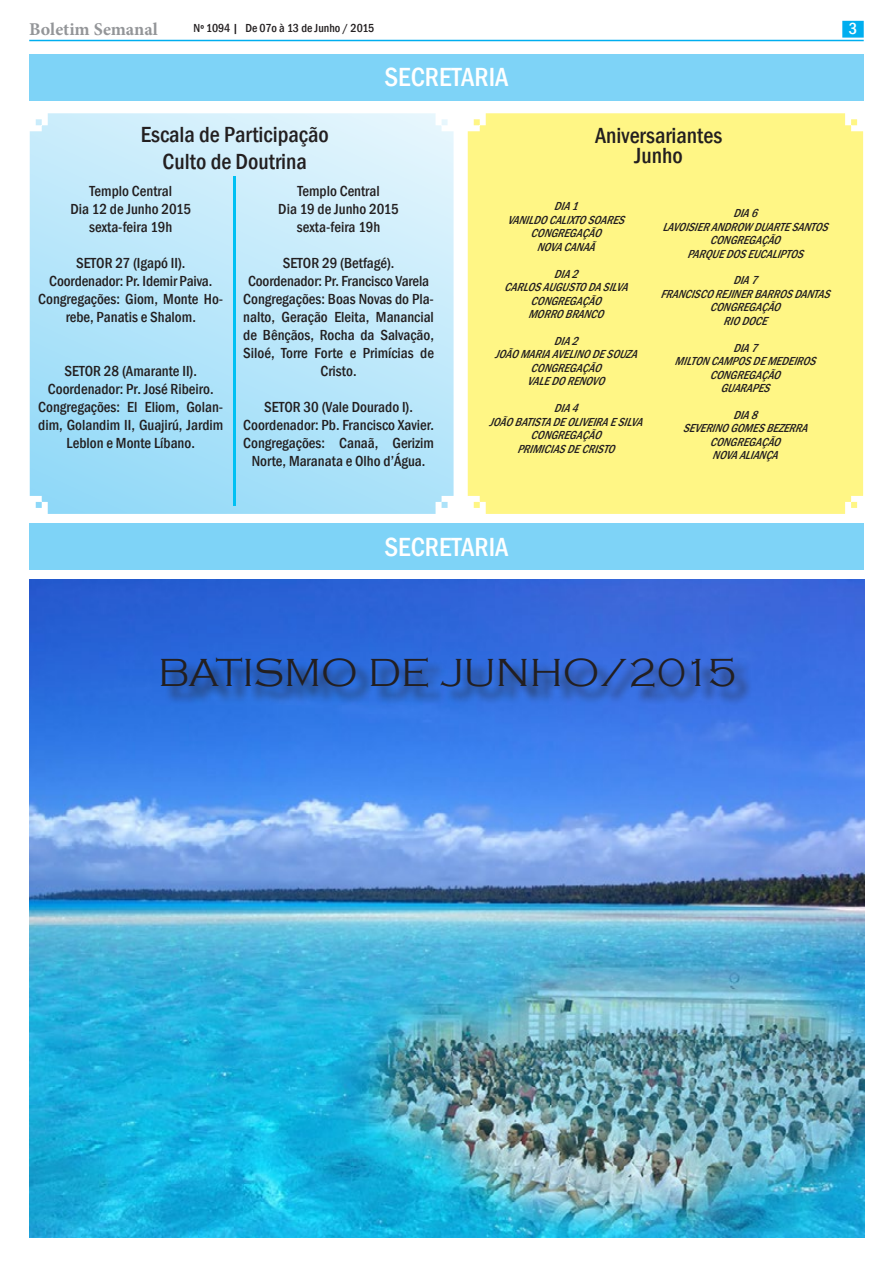
<style>
.page{position:relative;width:893px;height:1263px;background:#fff}
.page>*{position:absolute;margin:0;border:0;box-sizing:border-box;transform-origin:0 0}
.t1{font:300 40.35px "Copperplate Gothic";color:#231f20}
.t2{font:500 condensed 27px "Franklin Gothic";color:#fff}
.t3{font:500 condensed 22.5px/27px "Franklin Gothic";color:#231f20;text-align:center}
.t4{font:700 18px "Minion Pro";color:#939598}
.t5{font:500 condensed 16.5px "Franklin Gothic";color:#fff}
.t6{font:500 condensed 15px/18px "Franklin Gothic";color:#231f20;text-align:center}
.t7{font:italic 500 condensed 12px/13.5px "Franklin Gothic";color:#231f20;text-align:center}
.t8{font:500 condensed 12px "Franklin Gothic";color:#231f20}
</style>
<div class="page">
<hr style="left:29px;top:40px;width:835px;height:1px;background:#00aeef">
<div style="left:842px;top:21px;width:22px;height:17px;background:#00aeef;border:2px solid #00aeef"></div>
<div style="left:29px;top:523px;width:835px;height:47px;background:#7ed3f7"></div>
<div style="left:29px;top:54px;width:835px;height:47px;background:#7ed3f7"></div>
<svg style="left:30px;top:113px;width:424px;height:401px;background:#bbe7fa"></svg>
<div style="left:468px;top:113px;width:395px;height:401px;background:#fff685"></div>
<hr style="left:233px;top:177px;width:3px;height:329px;background:#00c0f3">
<img style="left:29px;top:579px;width:835px;height:658px">
<div style="left:164px;top:661px;width:589px;height:45px;background:#231f20;opacity:.75"></div>
<p class="t4" style="left:29px;top:16px;width:130px">Boletim Semanal</p>
<p class="t8" style="left:194px;top:20px;width:182px">Nº 1094 | De 07o à 13 de Junho / 2015</p>
<p class="t5" style="left:849px;top:18px;width:10px">3</p>
<h2 class="t2" style="left:384px;top:60px;width:126px">SECRETARIA</h2>
<h3 class="t3" style="left:141px;top:121px;width:189px">Escala de Participação<br>Culto de Doutrina</h3>
<h3 class="t3" style="left:595px;top:126px;width:129px;line-height:19.5px">Aniversariantes<br>Junho</h3>
<p class="t7" style="left:507px;top:200px;width:124px">DIA1<br>VANILDOCALIXTOSOARES<br>CONGREGAÇÃO<br>NOVACANAÃ</p>
<p class="t7" style="left:504px;top:267px;width:130px">DIA2<br>CARLOSAUGUSTODASILVA<br>CONGREGAÇÃO<br>MORROBRANCO</p>
<p class="t7" style="left:495px;top:334px;width:149px">DIA2<br>JOÃOMARIAAVELINODESOUZA<br>CONGREGAÇÃO<br>VALEDORENOVO</p>
<p class="t7" style="left:489px;top:401px;width:160px">DIA4<br>JOÃOBATISTADEOLIVEIRAESILVA<br>CONGREGAÇÃO<br>PRIMICIASDECRISTO</p>
<p class="t6" style="left:70px;top:182px;width:122px">Templo Central<br>Dia 12 de Junho 2015 sexta-feira 19h</p>
<p class="t6" style="left:38px;top:254px;width:187px">SETOR 27 (Igapó II).<br>Coordenador: Pr. Idemir Paiva.<br>Congregações: Giom, Monte Ho&shy;rebe, Panatis e Shalom.</p>
<p class="t6" style="left:278px;top:182px;width:122px">Templo Central<br>Dia 19 de Junho 2015 sexta-feira 19h</p>
<p class="t6" style="left:243px;top:254px;width:192px">SETOR 29 (Betfagé).<br>Coordenador: Pr. Francisco Varela<br>Congregações: Boas Novas do Pla&shy;nalto, Geração Eleita, Manancial de Bênçãos, Rocha da Salvação,<br>Siloé, Torre Forte e Primícias de<br>Cristo.</p>
<p class="t6" style="left:243px;top:398px;width:192px">SETOR 30 (Vale Dourado I).<br>Coordenador: Pb. Francisco Xavier.<br>Congregações: Canaã, Gerizim<br>Norte, Maranata e Olho d’Água.</p>
<p class="t7" style="left:662px;top:206px;width:172px">DIA6<br>LAVOISIERANDROWDUARTESANTOS<br>CONGREGAÇÃO<br>PARQUEDOSEUCALIPTOS</p>
<p class="t7" style="left:660px;top:274px;width:176px">DIA7<br>FRANCISCOREJINERBARROSDANTAS<br>CONGREGAÇÃO<br>RIODOCE</p>
<p class="t7" style="left:675px;top:341px;width:148px">DIA7<br>MILTONCAMPOSDEMEDEIROS<br>CONGREGAÇÃO<br>GUARAPES</p>
<p class="t7" style="left:683px;top:408px;width:132px">DIA8<br>SEVERINOGOMESBEZERRA<br>CONGREGAÇÃO<br>NOVAALIANÇA</p>
<p class="t6" style="left:38px;top:362px;width:187px">SETOR 28 (Amarante II).<br>Coordenador: Pr. José Ribeiro.<br>Congregações: El Eliom, Golan&shy;dim, Golandim II, Guajirú, Jardim<br>Leblon e Monte Líbano.</p>
<h2 class="t2" style="left:384px;top:529px;width:126px">SECRETARIA</h2>
<h1 class="t1" style="left:158px;top:651px;width:580px">BATISMO DE JUNHO/2015</h1>
</div>
